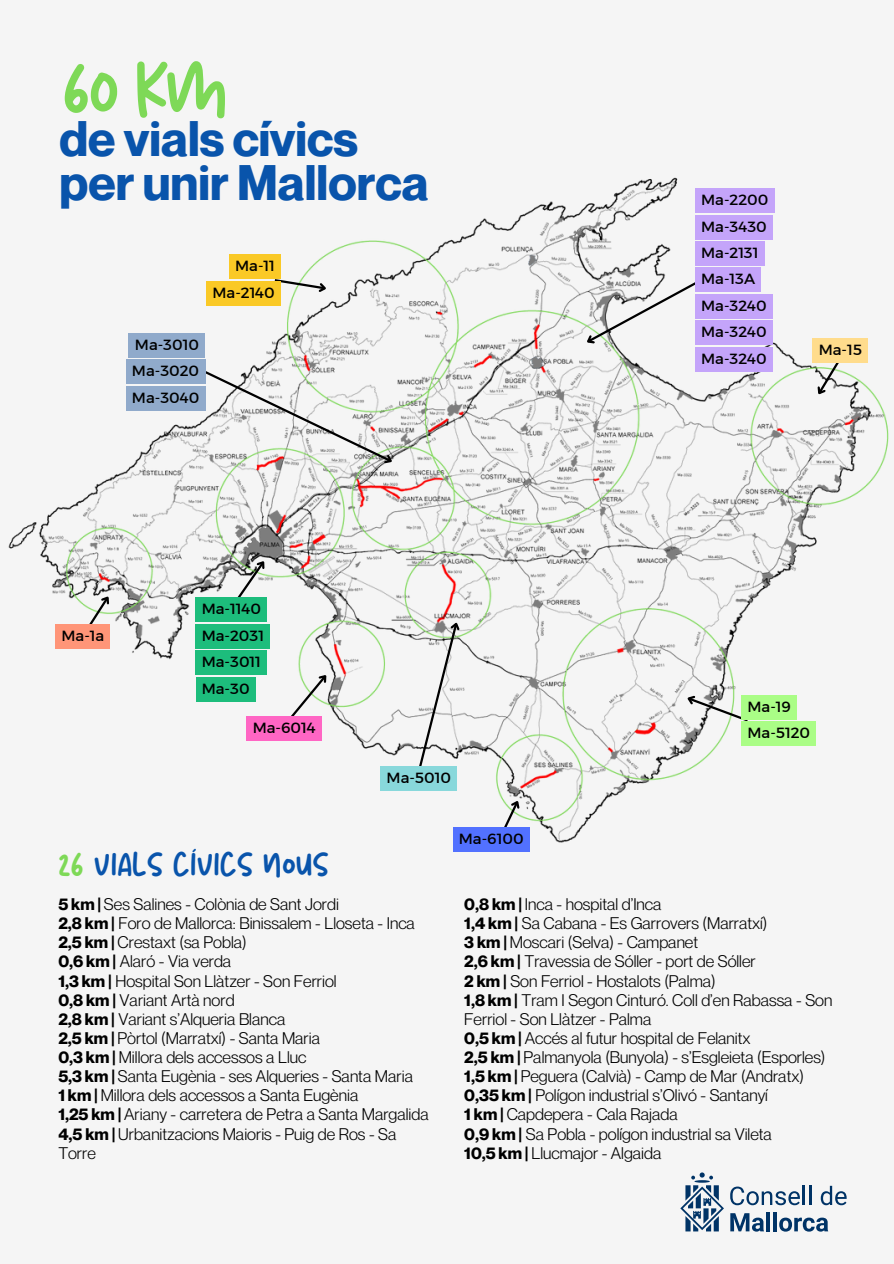
<style>
.page{position:relative;width:894px;height:1264px;background:#fff}
.page>*{position:absolute;margin:0;border:0;box-sizing:border-box;transform-origin:0 0}
.t1{font:69.45px "New Sun Yandi Designs";color:#7ed957}
.t2{font:700 48.9px/43.3px "Neue Montreal";color:#0954ab}
.t3{font:33px "New Sun Yandi Designs";letter-spacing:.04em;color:#0954ab}
.t4{font:16.5px/19.2px "Neue Montreal";color:#000}
.t5{font:15px "Kief Montaser Regular";color:#000}
.s1{color:#7ed957}
.s2{font-weight:700}
</style>
<div class="page">
<div style="left:0;top:0;width:893px;height:1263px;background:#f5f5f5"></div>
<svg style="left:680px;top:1172px;width:43px;height:59px"></svg>
<svg style="left:730px;top:1185px;width:74px;height:20px"></svg>
<hr style="left:808px;top:1185px;width:3px;height:19px;background:#036">
<svg style="left:820px;top:1185px;width:26px;height:20px"></svg>
<svg style="left:730px;top:1213px;width:33px;height:18px"></svg>
<hr style="left:766px;top:1212px;width:3px;height:19px;background:#036">
<hr style="left:773px;top:1212px;width:3px;height:19px;background:#036">
<svg style="left:779px;top:1217px;width:48px;height:14px"></svg>
<img style="left:8px;top:177px;width:881px;height:675px">
<svg style="left:202px;top:369px;width:195px;height:99px"></svg>
<svg style="left:272px;top:277px;width:57px;height:18px"></svg>
<svg style="left:581px;top:277px;width:123px;height:72px"></svg>
<svg style="left:85px;top:591px;width:30px;height:39px"></svg>
<svg style="left:233px;top:555px;width:37px;height:49px"></svg>
<svg style="left:286px;top:669px;width:46px;height:54px"></svg>
<svg style="left:416px;top:618px;width:47px;height:154px"></svg>
<svg style="left:492px;top:796px;width:32px;height:31px"></svg>
<svg style="left:682px;top:691px;width:68px;height:32px"></svg>
<svg style="left:811px;top:357px;width:31px;height:42px"></svg>
<div style="left:695px;top:268px;width:65px;height:24px;background:#c4a4fa"></div>
<div style="left:695px;top:294px;width:77px;height:24px;background:#c4a4fa"></div>
<div style="left:695px;top:320px;width:77px;height:24px;background:#c4a4fa"></div>
<div style="left:695px;top:347px;width:77px;height:24px;background:#c4a4fa"></div>
<div style="left:695px;top:189px;width:79px;height:24px;background:#c4a4fa"></div>
<div style="left:695px;top:215px;width:77px;height:24px;background:#c4a4fa"></div>
<div style="left:695px;top:241px;width:69px;height:24px;background:#c4a4fa"></div>
<div style="left:812px;top:339px;width:55px;height:24px;background:#ffdc8c"></div>
<div style="left:741px;top:695px;width:55px;height:24px;background:#aafd86"></div>
<div style="left:741px;top:721px;width:75px;height:24px;background:#aafd86"></div>
<div style="left:452px;top:827px;width:77px;height:24px;background:#5271ff"></div>
<div style="left:380px;top:766px;width:77px;height:24px;background:#88d8db"></div>
<div style="left:246px;top:716px;width:76px;height:24px;background:#ff66c4"></div>
<div style="left:55px;top:624px;width:55px;height:24px;background:#ff9578"></div>
<div style="left:129px;top:333px;width:76px;height:24px;background:#90aacb"></div>
<div style="left:126px;top:360px;width:79px;height:24px;background:#90aacb"></div>
<div style="left:126px;top:387px;width:79px;height:24px;background:#90aacb"></div>
<div style="left:196px;top:598px;width:71px;height:24px;background:#1dbd7c"></div>
<div style="left:196px;top:624px;width:74px;height:24px;background:#1dbd7c"></div>
<div style="left:196px;top:650px;width:71px;height:24px;background:#1dbd7c"></div>
<div style="left:196px;top:677px;width:59px;height:24px;background:#1dbd7c"></div>
<div style="left:229px;top:255px;width:52px;height:24px;background:#fac926"></div>
<div style="left:206px;top:281px;width:75px;height:24px;background:#fac926"></div>
<p class="t1" style="left:64px;top:55px;width:163px">60 KM</p>
<h2 class="t2" style="left:59px;top:117px;width:371px">de vials cívics per unir Mallorca</h2>
<p class="t5" style="left:235px;top:257px;width:41px">Ma-11</p>
<p class="t5" style="left:212px;top:283px;width:64px">Ma-2140</p>
<p class="t5" style="left:135px;top:335px;width:66px">Ma-3010</p>
<p class="t5" style="left:132px;top:362px;width:69px">Ma-3020</p>
<p class="t5" style="left:132px;top:389px;width:69px">Ma-3040</p>
<p class="t5" style="left:701px;top:191px;width:69px">Ma-2200</p>
<p class="t5" style="left:701px;top:217px;width:67px">Ma-3430</p>
<p class="t5" style="left:701px;top:243px;width:59px">Ma-2131</p>
<p class="t5" style="left:701px;top:270px;width:55px">Ma-13A</p>
<p class="t5" style="left:701px;top:296px;width:67px">Ma-3240</p>
<p class="t5" style="left:701px;top:322px;width:67px">Ma-3240</p>
<p class="t5" style="left:701px;top:349px;width:67px">Ma-3240</p>
<p class="t5" style="left:818px;top:341px;width:45px">Ma-15</p>
<p class="t5" style="left:61px;top:626px;width:44px">Ma-1a</p>
<p class="t5" style="left:202px;top:600px;width:61px">Ma-1140</p>
<p class="t5" style="left:202px;top:626px;width:64px">Ma-2031</p>
<p class="t5" style="left:202px;top:652px;width:61px">Ma-3011</p>
<p class="t5" style="left:202px;top:679px;width:49px">Ma-30</p>
<p class="t5" style="left:252px;top:718px;width:65px">Ma-6014</p>
<p class="t5" style="left:386px;top:768px;width:66px">Ma-5010</p>
<p class="t5" style="left:747px;top:697px;width:45px">Ma-19</p>
<p class="t5" style="left:747px;top:723px;width:64px">Ma-5120</p>
<p class="t3" style="left:59px;top:848px;width:270px"><span class="s1">26</span> VIALS CÍVICS NOUS</p>
<p class="t4" style="left:58px;top:894px;width:282px"><span class="s2">5 km |</span> Ses Salines - Colònia de Sant Jordi</p>
<h3 class="t4" style="left:58px;top:913px;width:358px"><span class="s2">2,8 km |</span> Foro de Mallorca: Binissalem - Lloseta - Inca</h3>
<p class="t4" style="left:58px;top:932px;width:190px"><span class="s2">2,5 km |</span> Crestaxt (sa Pobla)</p>
<p class="t4" style="left:58px;top:951px;width:174px"><span class="s2">0,6 km |</span> Alaró - Via verda</p>
<p class="t4" style="left:58px;top:970px;width:280px"><span class="s2">1,3 km |</span> Hospital Son Llàtzer - Son Ferriol</p>
<p class="t4" style="left:58px;top:989px;width:178px"><span class="s2">0,8 km |</span> Variant Artà nord</p>
<p class="t4" style="left:58px;top:1009px;width:228px"><span class="s2">2,8 km |</span> Variant s’Alqueria Blanca</p>
<p class="t4" style="left:58px;top:1028px;width:263px"><span class="s2">2,5 km |</span> Pòrtol (Marratxí) - Santa Maria</p>
<p class="t4" style="left:58px;top:1047px;width:249px"><span class="s2">0,3 km |</span> Millora dels accessos a Lluc</p>
<p class="t4" style="left:58px;top:1066px;width:356px"><span class="s2">5,3 km |</span> Santa Eugènia - ses Alqueries - Santa Maria</p>
<p class="t4" style="left:58px;top:1085px;width:301px"><span class="s2">1 km |</span> Millora dels accessos a Santa Eugènia</p>
<p class="t4" style="left:58px;top:1104px;width:372px"><span class="s2">1,25 km |</span> Ariany - carretera de Petra a Santa Margalida</p>
<p class="t4" style="left:58px;top:1123px;width:339px"><span class="s2">4,5 km |</span> Urbanitzacions Maioris - Puig de Ros - Sa<br>Torre</p>
<p class="t5" style="left:458px;top:829px;width:66px">Ma-6100</p>
<p class="t4" style="left:464px;top:894px;width:199px"><span class="s2">0,8 km |</span> Inca - hospital d’Inca</p>
<p class="t4" style="left:464px;top:913px;width:304px"><span class="s2">1,4 km |</span> Sa Cabana - Es Garrovers (Marratxí)</p>
<p class="t4" style="left:464px;top:932px;width:235px"><span class="s2">3 km |</span> Moscari (Selva) - Campanet</p>
<p class="t4" style="left:464px;top:951px;width:293px"><span class="s2">2,6 km |</span> Travessia de Sóller - port de Sóller</p>
<p class="t4" style="left:464px;top:970px;width:253px"><span class="s2">2 km |</span> Son Ferriol - Hostalots (Palma)</p>
<p class="t4" style="left:464px;top:989px;width:369px"><span class="s2">1,8 km |</span> Tram I Segon Cinturó. Coll d’en Rabassa - Son</p>
<p class="t4" style="left:464px;top:1009px;width:288px">Ferriol - Son Llàtzer - Palma<br><span class="s2">0,5 km |</span> Accés al futur hospital de Felanitx</p>
<p class="t4" style="left:464px;top:1047px;width:362px"><span class="s2">2,5 km |</span> Palmanyola (Bunyola) - s’Esgleieta (Esporles)</p>
<p class="t4" style="left:464px;top:1066px;width:341px"><span class="s2">1,5 km |</span> Peguera (Calvià) - Camp de Mar (Andratx)</p>
<p class="t4" style="left:464px;top:1085px;width:305px"><span class="s2">0,35 km |</span> Polígon industrial s’Olivó - Santanyí</p>
<p class="t4" style="left:464px;top:1104px;width:215px"><span class="s2">1 km |</span> Capdepera - Cala Rajada</p>
<p class="t4" style="left:464px;top:1123px;width:309px"><span class="s2">0,9 km |</span> Sa Pobla - polígon industrial sa Vileta</p>
<p class="t4" style="left:464px;top:1142px;width:198px"><span class="s2">10,5 km |</span> Llucmajor - Algaida</p>
</div>
